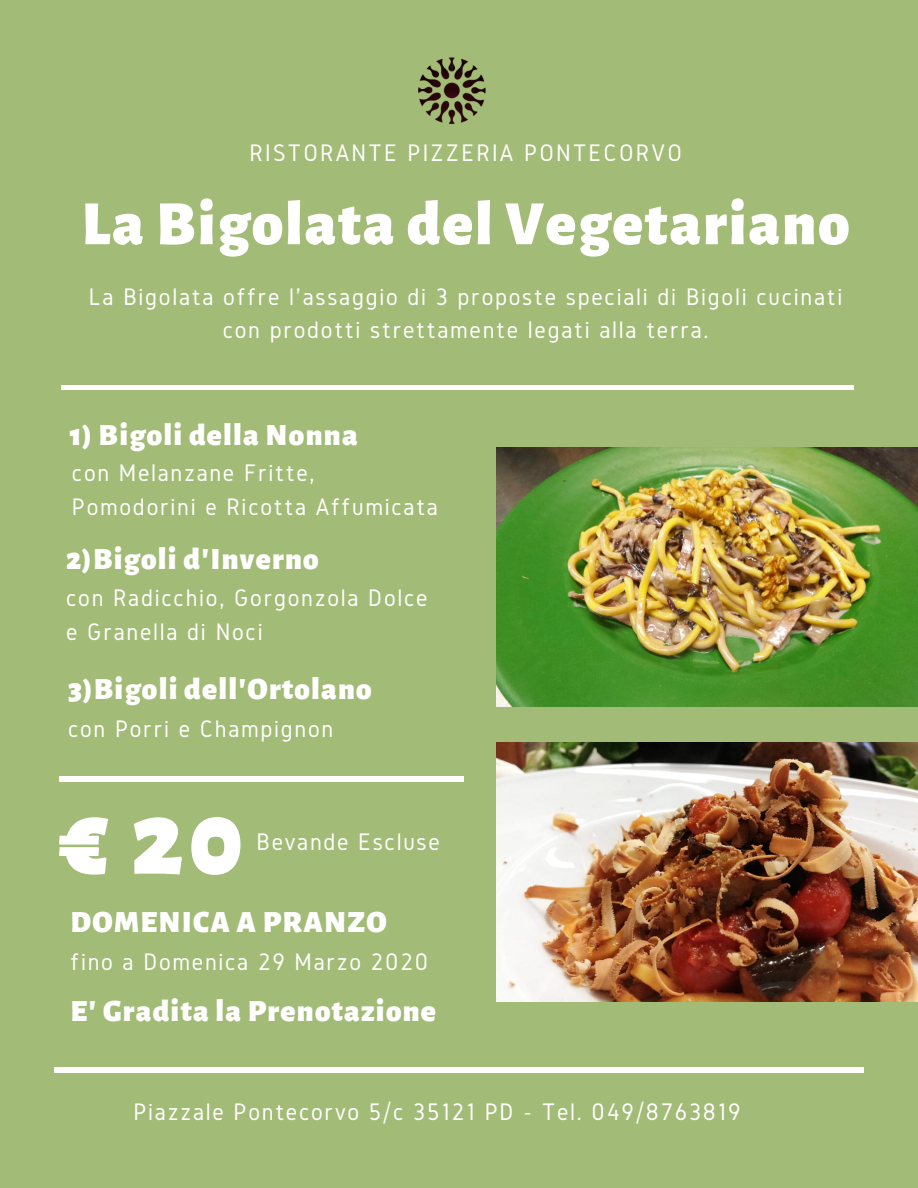
<style>
.page{position:relative;width:918px;height:1188px;background:#a2bb76}
.page>*{position:absolute;margin:0;border:0;box-sizing:border-box;transform-origin:0 0}
.t1{font:900 108px "Alegreya Sans";color:#fff}
.t2{font:900 63px "Alegreya Sans";letter-spacing:.03em;color:#fff}
.t3{font:900 31.2px "Alegreya Sans";letter-spacing:.04em;color:#fff}
.t4{font:24.9px/33.8px "Gidole";letter-spacing:.07em;color:#fff}
.t5{font:24.9px "Gidole";letter-spacing:.09em;color:#fff}
</style>
<div class="page">
<hr style="left:59px;top:777px;width:405px;height:4px;background:#fff">
<hr style="left:54px;top:1068px;width:405px;height:4px;background:#fff">
<img style="left:418px;top:57px;width:68px;height:67px">
<img style="left:497px;top:447px;width:420px;height:260px">
<img style="left:497px;top:743px;width:420px;height:258px">
<div style="left:61px;top:385px;width:405px;height:5px;background:#fff"></div>
<div style="left:449px;top:385px;width:405px;height:5px;background:#fff"></div>
<hr style="left:459px;top:1068px;width:405px;height:4px;background:#fff">
<p class="t5" style="left:250px;top:139px;width:434px">RISTORANTE PIZZERIA PONTECORVO</p>
<h2 class="t2" style="left:82px;top:188px;width:769px">La Bigolata del Vegetariano</h2>
<p class="t4" style="left:89px;top:279px;width:755px;text-align:center">La Bigolata offre l'assaggio di 3 proposte speciali di Bigoli cucinati con prodotti strettamente legati alla terra.</p>
<p class="t3" style="left:70px;top:417px;width:289px">1) Bigoli della Nonna</p>
<p class="t4" style="left:72px;top:456px;width:368px">con Melanzane Fritte,<br>Pomodorini e Ricotta Affumicata</p>
<p class="t3" style="left:66px;top:541px;width:254px">2)Bigoli d'Inverno</p>
<p class="t4" style="left:66px;top:580px;width:363px">con Radicchio, Gorgonzola Dolce e Granella di Noci</p>
<p class="t3" style="left:68px;top:671px;width:305px">3)Bigoli dell'Ortolano</p>
<p class="t4" style="left:68px;top:712px;width:267px">con Porri e Champignon</p>
<h1 class="t1" style="left:59px;top:776px;width:186px">€20</h1>
<p class="t4" style="left:256px;top:825px;width:185px">Bevande Escluse</p>
<p class="t3" style="left:71px;top:904px;width:318px">DOMENICA A PRANZO</p>
<p class="t4" style="left:71px;top:945px;width:359px">fino a Domenica 29 Marzo 2020</p>
<p class="t3" style="left:71px;top:993px;width:367px">E' Gradita la Prenotazione</p>
<p class="t4" style="left:133px;top:1094px;width:609px">Piazzale Pontecorvo 5/c 35121 PD - Tel. 049/8763819</p>
</div>
